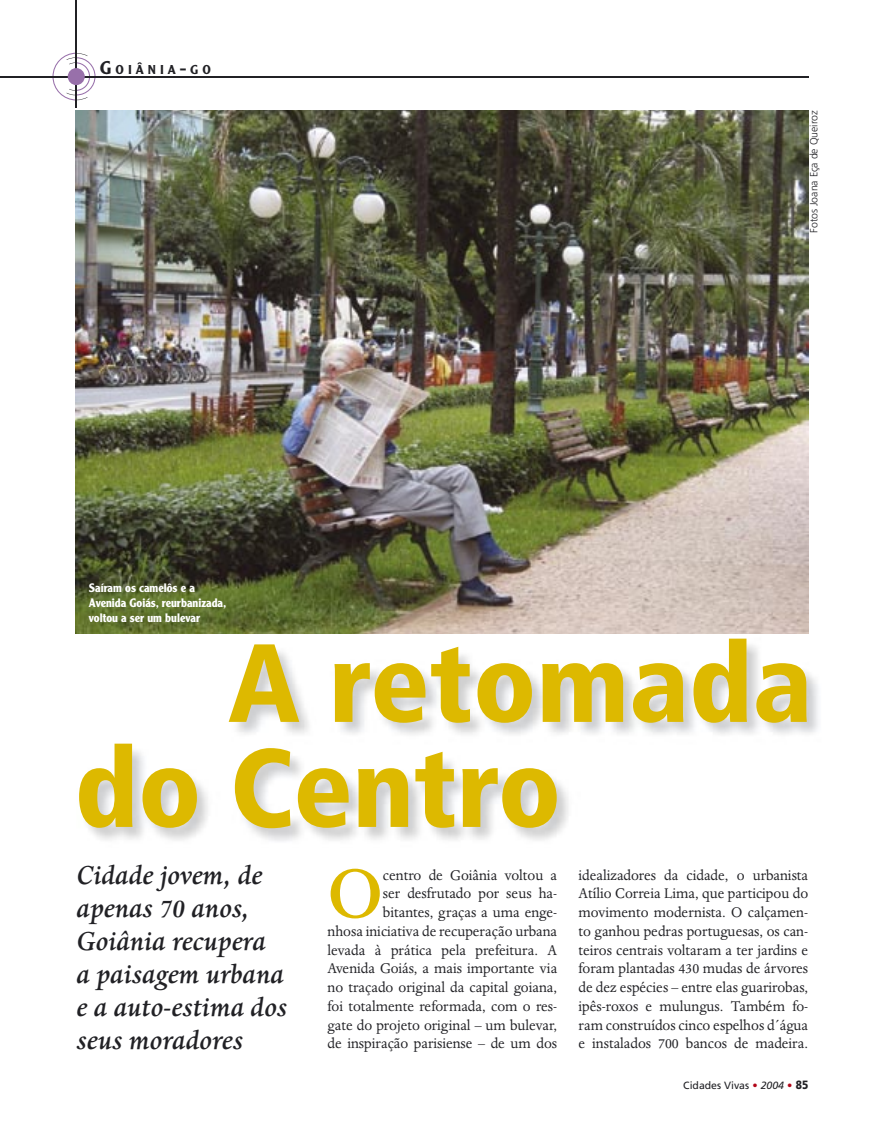
<style>
.page{position:relative;width:872px;height:1127px;background:#fff}
.page>*{position:absolute;margin:0;border:0;box-sizing:border-box;transform-origin:0 0}
.t1{font:900 condensed 111px/105px "Frutiger LT Std";letter-spacing:-.005em;color:#ddb900}
.t2{font:500 79.2px "Dante MT Std";color:#ddb900;scale:.95 1}
.t3{font:italic 500 30px/33px "Dante MT Std";color:#212125}
.t4{font:16.2px/18.8px "Dante MT Std";color:#212125;text-align:right;scale:.95 1}
.t5{font:500 12.6px "Clearface Gothic LT Std";letter-spacing:.285em;color:#212125;scale:1.1 1}
.t6{font:700 12px/15px "Clearface Gothic LT Std";color:#fff;scale:.96 1}
.t7{font:300 10.5px "Frutiger LT Std";color:#212125}
.t8{font:10.5px "Frutiger LT Std";color:#212125}
.s1{font-size:18px}
.s2{font-weight:900;color:#b20518}
.s3{font-style:italic}
.s4{font-weight:900;font-size:12px}
</style>
<div class="page">
<img style="left:76px;top:111px;width:732px;height:523px">
<hr style="left:0;top:76px;width:808px;height:1px;background:#212125">
<svg style="left:52px;top:53px;width:43px;height:47px"></svg>
<hr style="left:76px;top:0;width:1px;height:108px;background:#212125">
<div style="left:68px;top:68px;width:17px;height:17px;background:#9870aa;border-radius:50%"></div>
<p class="t5" style="left:100px;top:61px;width:102px"><span class="s1">G</span>OIÂNIA<span class="s1">-</span>GO</p>
<p class="t6" style="left:89px;top:580px;width:145px">Saíram os camelôs e a<br>Avenida Goiás, reurbanizada, voltou a ser um bulevar</p>
<p class="t7" style="left:808px;top:233px;width:124px;rotate:-90deg">Fotos Joana Eça de Queiroz</p>
<h1 class="t1" style="left:74px;top:630px;width:739px;text-indent:154px">A retomada do Centro</h1>
<h2 class="t2" style="left:327px;top:851px;width:60px">O</h2>
<h3 class="t3" style="left:77px;top:859px;width:212px">Cidade jovem, de apenas 70 anos,<br>Goiânia recupera<br>a paisagem urbana e a auto-estima dos seus moradores</h3>
<p class="t4" style="left:327px;top:865px;width:243px">centro de Goiânia voltou a<br>ser desfrutado por seus ha-<br>bitantes, graças a uma enge-<br>nhosa iniciativa de recuperação urbana levada à prática pela prefeitura. A Avenida Goiás, a mais importante via no traçado original da capital goiana, foi totalmente reformada, com o res&shy;gate do projeto original – um bulevar, de inspiração parisiense – de um dos</p>
<p class="t4" style="left:578px;top:865px;width:243px;text-align:justify">idealizadores da cidade, o urbanista Atílio Correia Lima, que participou do movimento modernista. O calçamen&shy;to ganhou pedras portuguesas, os can&shy;teiros centrais voltaram a ter jardins e foram plantadas 430 mudas de árvores de dez espécies – entre elas guarirobas, ipês-roxos e mulungus. Também fo&shy;ram construídos cinco espelhos d´água e instalados 700 bancos de madeira.</p>
<p class="t8" style="left:683px;top:1079px;width:126px">Cidades Vivas <span class="s2">•</span> <span class="s3">2004</span> <span class="s2">•</span> <span class="s4">85</span></p>
</div>
